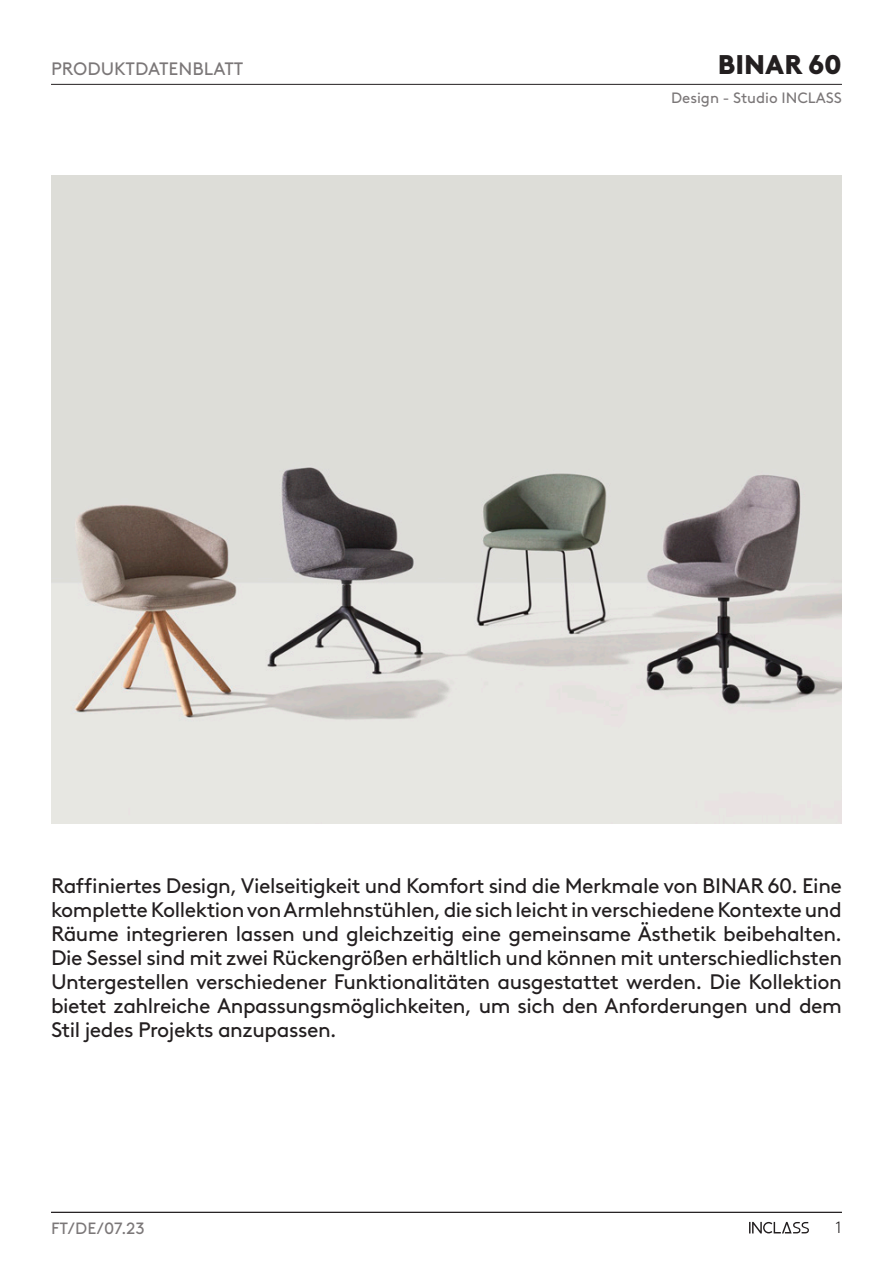
<style>
.page{position:relative;width:893px;height:1263px;background:#fff}
.page>*{position:absolute;margin:0;border:0;box-sizing:border-box;transform-origin:0 0}
.t1{font:900 27px "Brown LL";color:#231f20}
.Texto_colección{font:21px/24px "Brown LL";letter-spacing:-.02em;color:#231f20;text-align:justify}
.t2{font:18px "Brown LL";color:#7b7778}
.t3{font:16.35px "Brown LL";color:#7b7778}
.t4{font:300 16.35px "Brown LL";color:#231f20}
.t5{font:15px "Brown LL";color:#7b7778}
</style>
<div class="page">
<hr style="left:51px;top:1212px;width:791px;height:1px;background:#231f20">
<svg style="left:749px;top:1222px;width:60px;height:11px"></svg>
<hr style="left:51px;top:84px;width:791px;height:1px;background:#231f20">
<img style="left:51px;top:176px;width:791px;height:648px">
<p class="t2" style="left:51px;top:55px;width:194px">PRODUKTDATENBLATT</p>
<p class="t1" style="left:718px;top:44px;width:126px">BINAR 60</p>
<p class="t5" style="left:671px;top:86px;width:172px">Design - Studio INCLASS</p>
<p class="Texto_colección" style="left:51px;top:872px;width:792px">Raffiniertes Design, Vielseitigkeit und Komfort sind die Merkmale von BINAR 60. Eine komplette Kollektion von Armlehnstühlen, die sich leicht in verschiedene Kontexte und Räume integrieren lassen und gleichzeitig eine gemeinsame Ästhetik beibehalten.<br>Die Sessel sind mit zwei Rückengrößen erhältlich und können mit unterschiedlichsten Untergestellen verschiedener Funktionalitäten ausgestattet werden. Die Kollektion bietet zahlreiche Anpassungsmöglichkeiten, um sich den Anforderungen und dem Stil jedes Projekts anzupassen.</p>
<p class="t3" style="left:51px;top:1216px;width:95px">FT/DE/07.23</p>
<p class="t4" style="left:836px;top:1216px;width:7px">1</p>
</div>
